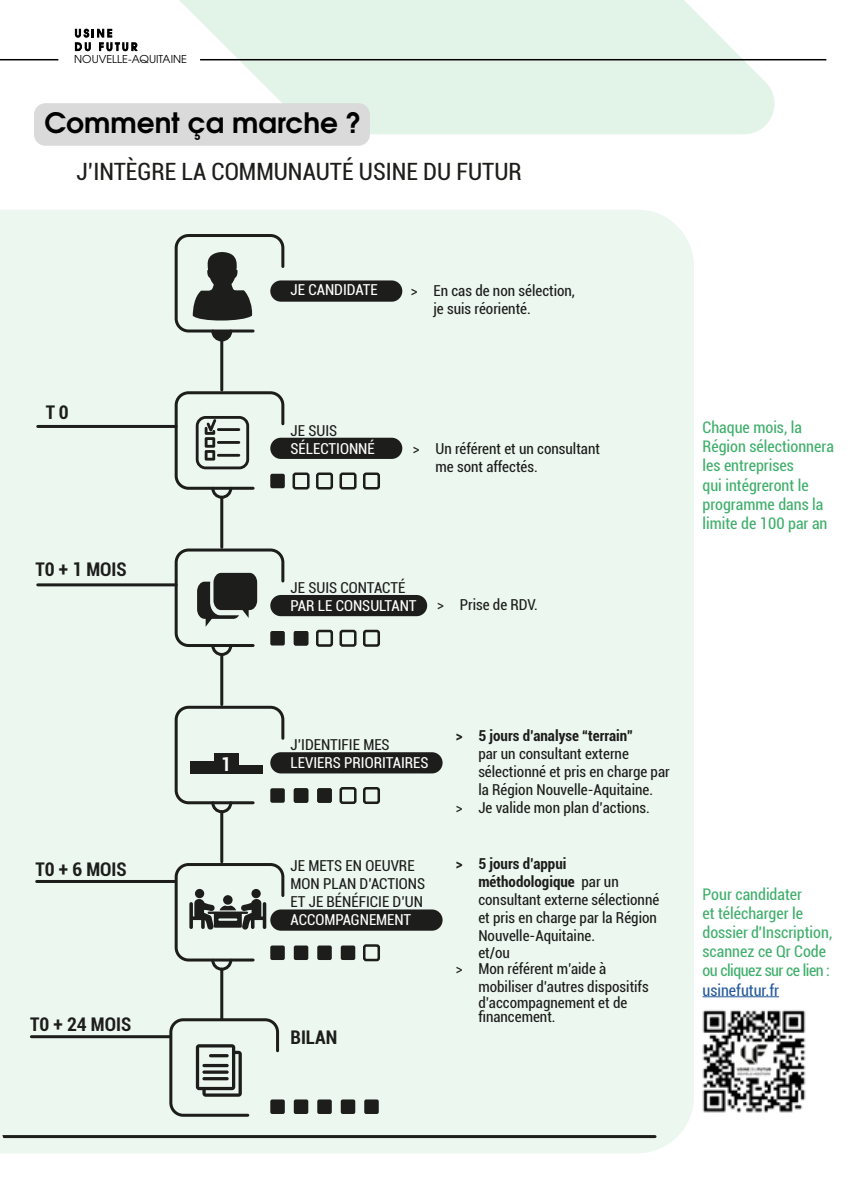
<style>
.page{position:relative;width:851px;height:1191px;background:#fff}
.page>*{position:absolute;margin:0;border:0;box-sizing:border-box;transform-origin:0 0}
.t1{font:700 28px "Te X Gyre Adventor";color:#000}
.t2{font:condensed 23.8px "Roboto";color:#1d1d1b}
.t3{font:700 condensed 18.8px "Roboto";color:#1d1d1b}
.t4{font:700 condensed 18.8px "Roboto";color:#fff}
.t5{font:condensed 16px/19.2px "Roboto";color:#3faf6b}
.t6{font:condensed 16px "Roboto";color:#275b9b}
.t7{font:condensed 15px/18px "Roboto";color:#1d1d1b}
.t8{font:condensed 15px "Roboto";color:#fff}
.t9{font:700 condensed 15px "Roboto";color:#1d1d1b}
.t10{font:10.8px "Te X Gyre Adventor";color:#000}
.s1{font-weight:700}
</style>
<div class="page">
<svg style="left:32px;top:0;width:744px;height:134px;fill:#e2f3e8"></svg>
<div style="left:0;top:210px;width:694px;height:943px;background:#ecf7f0"></div>
<div style="left:270px;top:280px;width:132px;height:22px;background:#1d1d1b;border-radius:11px"></div>
<hr style="left:220px;top:340px;width:3px;height:50px;background:#1d1d1b">
<div style="left:292px;top:472px;width:17px;height:17px;border:3px solid #1d1d1b;border-radius:2px"></div>
<div style="left:316px;top:472px;width:17px;height:17px;border:3px solid #1d1d1b;border-radius:2px"></div>
<div style="left:339px;top:472px;width:17px;height:17px;border:3px solid #1d1d1b;border-radius:2px"></div>
<div style="left:363px;top:472px;width:17px;height:17px;border:3px solid #1d1d1b;border-radius:2px"></div>
<div style="left:270px;top:438px;width:132px;height:21px;background:#1d1d1b;border-radius:11px"></div>
<hr style="left:220px;top:497px;width:3px;height:50px;background:#1d1d1b">
<div style="left:294px;top:631px;width:14px;height:14px;background:#1d1d1b;border-radius:2px"></div>
<div style="left:316px;top:630px;width:17px;height:17px;border:3px solid #1d1d1b;border-radius:2px"></div>
<div style="left:339px;top:630px;width:17px;height:17px;border:3px solid #1d1d1b;border-radius:2px"></div>
<div style="left:363px;top:630px;width:17px;height:17px;border:3px solid #1d1d1b;border-radius:2px"></div>
<div style="left:270px;top:595px;width:157px;height:21px;background:#1d1d1b;border-radius:11px"></div>
<hr style="left:220px;top:654px;width:3px;height:50px;background:#1d1d1b">
<div style="left:294px;top:788px;width:14px;height:14px;background:#1d1d1b;border-radius:2px"></div>
<div style="left:317px;top:788px;width:15px;height:14px;background:#1d1d1b;border-radius:2px"></div>
<div style="left:339px;top:787px;width:17px;height:17px;border:3px solid #1d1d1b;border-radius:2px"></div>
<div style="left:363px;top:787px;width:17px;height:17px;border:3px solid #1d1d1b;border-radius:2px"></div>
<div style="left:270px;top:752px;width:172px;height:21px;background:#1d1d1b;border-radius:11px"></div>
<svg style="left:173px;top:704px;width:113px;height:110px;background:#d0dad4"></svg>
<hr style="left:220px;top:811px;width:3px;height:51px;background:#1d1d1b">
<div style="left:294px;top:945px;width:14px;height:15px;background:#1d1d1b;border-radius:2px"></div>
<div style="left:317px;top:945px;width:15px;height:15px;background:#1d1d1b;border-radius:2px"></div>
<div style="left:341px;top:945px;width:14px;height:15px;background:#1d1d1b;border-radius:2px"></div>
<div style="left:363px;top:944px;width:17px;height:17px;border:3px solid #1d1d1b;border-radius:2px"></div>
<div style="left:270px;top:909px;width:172px;height:21px;background:#1d1d1b;border-radius:11px"></div>
<hr style="left:38px;top:583px;width:138px;height:3px;background:#1d1d1b">
<hr style="left:37px;top:880px;width:138px;height:3px;background:#1d1d1b">
<svg style="left:173px;top:390px;width:113px;height:110px;background:#c3cbc5"></svg>
<svg style="left:173px;top:547px;width:113px;height:110px;background:#afb6b1"></svg>
<div style="left:190px;top:761px;width:25px;height:13px;background:#1d1d1b"></div>
<div style="left:215px;top:754px;width:24px;height:20px;background:#1d1d1b"></div>
<div style="left:239px;top:765px;width:24px;height:9px;background:#1d1d1b"></div>
<svg style="left:173px;top:232px;width:113px;height:111px;background:#acb3ae"></svg>
<hr style="left:38px;top:425px;width:138px;height:3px;background:#1d1d1b">
<hr style="left:31px;top:1035px;width:139px;height:3px;background:#1d1d1b">
<svg style="left:168px;top:1016px;width:112px;height:102px;background:#cbd5cf"></svg>
<hr style="left:209px;top:1054px;width:20px;height:3px;background:#1d1d1b;border-radius:2px">
<hr style="left:202px;top:1064px;width:27px;height:3px;background:#1d1d1b;border-radius:2px">
<hr style="left:202px;top:1070px;width:27px;height:3px;background:#1d1d1b;border-radius:2px">
<hr style="left:202px;top:1077px;width:27px;height:3px;background:#1d1d1b;border-radius:2px">
<div style="left:270px;top:1099px;width:15px;height:15px;background:#1d1d1b;border-radius:2px"></div>
<div style="left:294px;top:1099px;width:14px;height:15px;background:#1d1d1b;border-radius:2px"></div>
<div style="left:317px;top:1099px;width:15px;height:15px;background:#1d1d1b;border-radius:2px"></div>
<div style="left:341px;top:1099px;width:14px;height:15px;background:#1d1d1b;border-radius:2px"></div>
<div style="left:364px;top:1099px;width:14px;height:15px;background:#1d1d1b;border-radius:2px"></div>
<hr style="left:220px;top:969px;width:3px;height:50px;background:#1d1d1b">
<hr style="left:0;top:1135px;width:655px;height:3px;background:#1d1d1b">
<svg style="left:173px;top:861px;width:113px;height:111px;background:#b8c0ba"></svg>
<img style="left:702px;top:1010px;width:104px;height:103px">
<hr style="left:702px;top:996px;width:77px;height:1px;background:#275b9b">
<div style="left:34px;top:103px;width:336px;height:43px;background:#dadada;border-radius:11px"></div>
<svg style="left:75px;top:29px;width:63px;height:22px"></svg>
<hr style="left:200px;top:59px;width:626px;height:1px;background:#000">
<hr style="left:0;top:59px;width:58px;height:1px;background:#000">
<p class="t10" style="left:74px;top:50px;width:114px">NOUVELLE-AQUITAINE</p>
<h1 class="t1" style="left:44px;top:98px;width:318px">Comment ça marche ?</h1>
<h2 class="t2" style="left:76px;top:155px;width:447px">J’INTÈGRE LA COMMUNAUTÉ USINE DU FUTUR</h2>
<p class="t3" style="left:46px;top:399px;width:24px">T0</p>
<p class="t3" style="left:35px;top:556px;width:93px">T0 + 1 MOIS</p>
<p class="t8" style="left:290px;top:280px;width:89px">JE CANDIDATE</p>
<p class="t7" style="left:433px;top:281px;width:143px;text-indent:-23px">&gt; En cas de non sélection, je suis réorienté.</p>
<p class="t7" style="left:290px;top:421px;width:48px">JE SUIS</p>
<p class="t8" style="left:290px;top:438px;width:86px">SÉLECTIONNÉ</p>
<p class="t7" style="left:435px;top:439px;width:166px;text-indent:-23px">&gt; Un référent et un consultant me sont affectés.</p>
<p class="t7" style="left:290px;top:578px;width:116px">JE SUIS CONTACTÉ</p>
<p class="t8" style="left:290px;top:595px;width:128px">PAR LE CONSULTANT</p>
<p class="t7" style="left:437px;top:595px;width:102px">&gt; Prise de RDV.</p>
<p class="t5" style="left:702px;top:417px;width:133px">Chaque mois, la<br>Région sélectionnera les entreprises<br>qui intégreront le programme dans la limite de 100 par an</p>
<p class="t3" style="left:35px;top:856px;width:93px">T0 + 6 MOIS</p>
<p class="t3" style="left:30px;top:1011px;width:103px">T0 + 24 MOIS</p>
<p class="t4" style="left:221px;top:751px;width:11px">1</p>
<p class="t7" style="left:290px;top:735px;width:101px">J’IDENTIFIE MES</p>
<p class="t8" style="left:290px;top:752px;width:140px">LEVIERS PRIORITAIRES</p>
<p class="t7" style="left:290px;top:856px;width:136px">JE METS EN OEUVRE<br>MON PLAN D’ACTIONS<br>ET JE BÉNÉFICIE D’UN</p>
<p class="t8" style="left:290px;top:909px;width:122px">ACCOMPAGNEMENT</p>
<p class="t3" style="left:290px;top:1024px;width:48px">BILAN</p>
<p class="t9" style="left:455px;top:725px;width:179px">&gt; 5 jours d’analyse “terrain”</p>
<p class="t7" style="left:478px;top:744px;width:152px">par un consultant externe</p>
<p class="t7" style="left:478px;top:762px;width:193px">sélectionné et pris en charge par</p>
<p class="t7" style="left:478px;top:780px;width:176px">la Région Nouvelle-Aquitaine.</p>
<p class="t7" style="left:455px;top:798px;width:195px">&gt; Je valide mon plan d’actions.</p>
<p class="t7" style="left:478px;top:854px;width:182px;text-indent:-23px"><span class="s1">&gt; 5 jours d’appui méthodologique</span> par un consultant externe sélectionné et pris en charge par la Région<br>Nouvelle-Aquitaine.</p>
<p class="t7" style="left:478px;top:959px;width:172px;text-indent:-23px">&gt; Mon référent m’aide à mobiliser d’autres dispositifs</p>
<p class="t7" style="left:478px;top:995px;width:150px;line-height:14.4px">d’accompagnement et de financement.</p>
<p class="t7" style="left:478px;top:942px;width:33px">et/ou</p>
<p class="t5" style="left:702px;top:883px;width:131px">Pour candidater<br>et télécharger le dossier d'Inscription, scannez ce Qr Code ou cliquez sur ce lien :</p>
<p class="t6" style="left:702px;top:978px;width:78px">usinefutur.fr</p>
</div>
